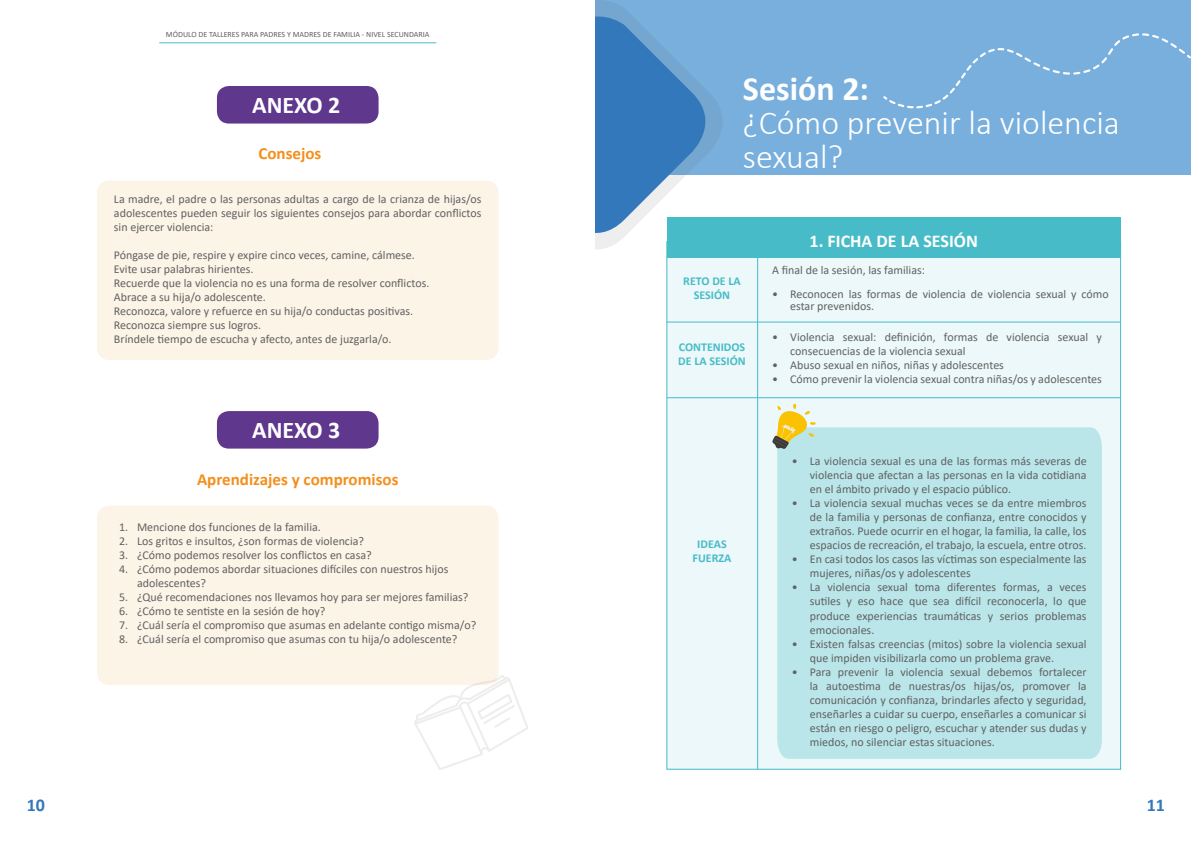
<style>
.page{position:relative;width:1191px;height:842px;background:#fff}
.page>*{position:absolute;margin:0;border:0;box-sizing:border-box;transform-origin:0 0}
.t1{font:300 34px/34px "Calibri";color:#fff}
.t2{font:700 34px "Calibri";color:#fff}
.t3{font:700 24px "Calibri";color:#fff}
.t4{font:700 18px "Calibri";color:#fff}
.t5{font:700 18px "Calibri";color:#3478bc}
.t6{font:700 17px "Calibri";color:#f38f1c}
.t7{font:12px/14px "Calibri";color:#616161}
.t8{font:700 12px/14px "Calibri";color:#47bcc8;text-align:center}
.t9{font:8px "Calibri";color:#616161}
</style>
<div class="page">
<hr style="left:159px;top:43px;width:277px;height:1px;background:#47bcc8">
<svg style="left:414px;top:675px;width:114px;height:95px"></svg>
<div style="left:595px;top:0;width:596px;height:174px;background:#78afdd"></div>
<svg style="left:595px;top:2px;width:126px;height:247px;fill:#3478bc"></svg>
<svg style="left:883px;top:33px;width:308px;height:76px"></svg>
<div style="left:217px;top:86px;width:161px;height:38px;background:#5f378d;border-radius:12px"></div>
<div style="left:217px;top:411px;width:161px;height:38px;background:#5f378d;border-radius:12px"></div>
<div style="left:97px;top:180px;width:401px;height:180px;background:#fdf4e8;border-radius:12px"></div>
<div style="left:97px;top:505px;width:401px;height:180px;background:#fdf4e8;border-radius:12px"></div>
<div style="left:666px;top:241px;width:455px;height:529px;background:#ecf8f9;border:1px solid #47bcc8"></div>
<div style="left:667px;top:217px;width:453px;height:41px;background:#47bcc8"></div>
<hr style="left:757px;top:258px;width:1px;height:511px;background:#47bcc8">
<hr style="left:666px;top:322px;width:454px;height:1px;background:#47bcc8">
<hr style="left:667px;top:397px;width:453px;height:1px;background:#47bcc8">
<div style="left:777px;top:427px;width:324px;height:332px;background:#bae6ea"></div>
<svg style="left:772px;top:403px;width:44px;height:48px"></svg>
<p class="t9" style="left:166px;top:29px;width:265px">MÓDULO DE TALLERES PARA PADRES Y MADRES DE FAMILIA - NIVEL SECUNDARIA</p>
<h2 class="t3" style="left:252px;top:88px;width:90px">ANEXO 2</h2>
<h3 class="t6" style="left:258px;top:142px;width:64px">Consejos</h3>
<p class="t7" style="left:114px;top:191px;width:369px;text-align:justify">La madre, el padre o las personas adultas a cargo de la crianza de hijas/os adolescentes pueden seguir los siguientes consejos para abordar conflictos sin ejercer violencia:</p>
<p class="t7" style="left:114px;top:247px;width:317px">Póngase de pie, respire y expire cinco veces, camine, cálmese.<br>Evite usar palabras hirientes.<br>Recuerde que la violencia no es una forma de resolver conflictos.<br>Abrace a su hija/o adolescente.<br>Reconozca, valore y refuerce en su hija/o conductas positivas.<br>Reconozca siempre sus logros.<br>Bríndele tiempo de escucha y afecto, antes de juzgarla/o.</p>
<h2 class="t3" style="left:252px;top:413px;width:90px">ANEXO 3</h2>
<h3 class="t6" style="left:197px;top:467px;width:203px">Aprendizajes y compromisos</h3>
<p class="t7" style="left:119px;top:520px;width:203px">1. Mencione dos funciones de la familia.</p>
<p class="t7" style="left:119px;top:534px;width:247px">2. Los gritos e insultos, ¿son formas de violencia?</p>
<p class="t7" style="left:119px;top:548px;width:254px">3. ¿Cómo podemos resolver los conflictos en casa?</p>
<p class="t7" style="left:137px;top:562px;width:313px;text-indent:-18px">4. ¿Cómo podemos abordar situaciones difíciles con nuestros hijos adolescentes?</p>
<p class="t7" style="left:119px;top:590px;width:351px">5. ¿Qué recomendaciones nos llevamos hoy para ser mejores familias?</p>
<p class="t7" style="left:119px;top:604px;width:208px">6. ¿Cómo te sentiste en la sesión de hoy?</p>
<p class="t7" style="left:119px;top:618px;width:359px">7. ¿Cuál sería el compromiso que asumas en adelante contigo misma/o?</p>
<p class="t7" style="left:119px;top:632px;width:340px">8. ¿Cuál sería el compromiso que asumas con tu hija/o adolescente?</p>
<h1 class="t2" style="left:743px;top:65px;width:127px">Sesión 2:</h1>
<h1 class="t1" style="left:743px;top:106px;width:378px">¿Cómo prevenir la violencia sexual?</h1>
<p class="t8" style="left:683px;top:274px;width:59px">RETO DE LA<br>SESIÓN</p>
<p class="t8" style="left:678px;top:340px;width:69px;text-align:left">CONTENIDOS<br>DE LA SESIÓN</p>
<h3 class="t4" style="left:809px;top:228px;width:170px">1. FICHA DE LA SESIÓN</h3>
<p class="t7" style="left:772px;top:262px;width:154px">A final de la sesión, las familias:</p>
<p class="t7" style="left:790px;top:287px;width:320px;line-height:12px;text-indent:-18px">• Reconocen las formas de violencia de violencia sexual y cómo estar prevenidos.</p>
<p class="t7" style="left:790px;top:330px;width:313px;text-indent:-18px">• Violencia sexual: definición, formas de violencia sexual y consecuencias de la violencia sexual</p>
<p class="t7" style="left:772px;top:358px;width:233px">• Abuso sexual en niños, niñas y adolescentes</p>
<p class="t7" style="left:772px;top:372px;width:331px">• Cómo prevenir la violencia sexual contra niñas/os y adolescentes</p>
<p class="t8" style="left:692px;top:537px;width:40px">IDEAS<br>FUERZA</p>
<p class="t7" style="left:810px;top:454px;width:278px;text-align:justify;text-indent:-18px">• La violencia sexual es una de las formas más severas de violencia que afectan a las personas en la vida cotidiana en el ámbito privado y el espacio público.</p>
<p class="t7" style="left:810px;top:496px;width:278px;text-align:justify;text-indent:-18px">• La violencia sexual muchas veces se da entre miembros de la familia y personas de confianza, entre conocidos y extraños. Puede ocurrir en el hogar, la familia, la calle, los espacios de recreación, el trabajo, la escuela, entre otros.</p>
<p class="t7" style="left:810px;top:552px;width:278px;text-indent:-18px">• En casi todos los casos las víctimas son especialmente las mujeres, niñas/os y adolescentes</p>
<p class="t7" style="left:810px;top:580px;width:278px;text-align:justify;text-indent:-18px">• La violencia sexual toma diferentes formas, a veces sutiles y eso hace que sea difícil reconocerla, lo que produce experiencias traumáticas y serios problemas emocionales.</p>
<p class="t7" style="left:810px;top:636px;width:278px;text-indent:-18px">• Existen falsas creencias (mitos) sobre la violencia sexual que impiden visibilizarla como un problema grave.</p>
<p class="t7" style="left:810px;top:664px;width:278px;text-align:justify;text-indent:-18px">• Para prevenir la violencia sexual debemos fortalecer la autoestima de nuestras/os hijas/os, promover la comunicación y confianza, brindarles afecto y seguridad, enseñarles a cuidar su cuerpo, enseñarles a comunicar si están en riesgo o peligro, escuchar y atender sus dudas y miedos, no silenciar estas situaciones.</p>
<h3 class="t5" style="left:27px;top:792px;width:20px">10</h3>
<h3 class="t5" style="left:1146px;top:792px;width:20px">11</h3>
</div>
